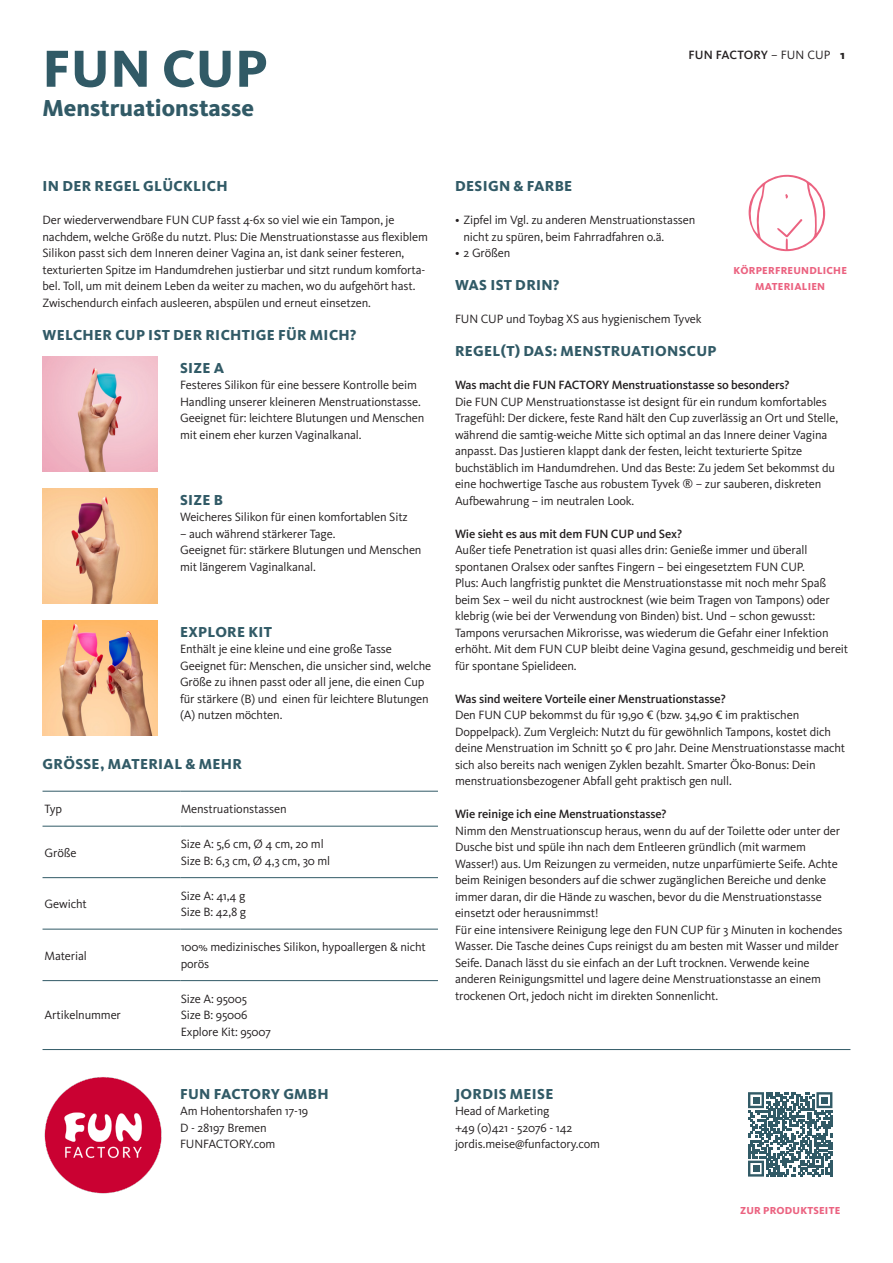
<style>
.page{position:relative;width:893px;height:1263px;background:#fff}
.page>*{position:absolute;margin:0;border:0;box-sizing:border-box;transform-origin:0 0}
.t1{font:800 54px "Kievit Pro";letter-spacing:.01em;color:#315a66}
.t2{font:800 24px "Kievit Pro";color:#315a66}
.t3{font:800 15px "Kievit Pro";letter-spacing:.02em;color:#315a66}
.Copy{font:12.45px/16.5px "Kievit Pro";letter-spacing:-.01em;color:#231f20}
.Aufzählung{font:12.45px/16.5px "Kievit Pro";letter-spacing:-.01em;color:#231f20}
.Tabelle{font:12.45px/16.5px "Kievit Pro";letter-spacing:-.01em;color:#231f20}
.Copy-2{font:500 12.45px "Kievit Pro";letter-spacing:-.01em;color:#231f20}
.Tiny{font:800 10.5px/16.5px "Kievit Pro";letter-spacing:.02em;color:#eb6280;text-align:center}
.s1{font-weight:400}
.s2{font-weight:800}
</style>
<div class="page">
<img style="left:43px;top:356px;width:115px;height:116px">
<img style="left:43px;top:620px;width:115px;height:116px">
<img style="left:43px;top:488px;width:115px;height:116px">
<img style="left:44px;top:1077px;width:118px;height:117px">
<hr style="left:43px;top:1049px;width:807px;height:1px;background:#315a66">
<hr style="left:43px;top:791px;width:138px;height:1px;background:#315a66">
<hr style="left:181px;top:791px;width:257px;height:1px;background:#315a66">
<hr style="left:43px;top:826px;width:138px;height:1px;background:#315a66">
<hr style="left:181px;top:826px;width:257px;height:1px;background:#315a66">
<hr style="left:43px;top:877px;width:138px;height:1px;background:#315a66">
<hr style="left:181px;top:877px;width:257px;height:1px;background:#315a66">
<hr style="left:43px;top:929px;width:138px;height:1px;background:#315a66">
<hr style="left:181px;top:929px;width:257px;height:1px;background:#315a66">
<hr style="left:43px;top:980px;width:138px;height:1px;background:#315a66">
<hr style="left:181px;top:980px;width:257px;height:1px;background:#315a66">
<svg style="left:748px;top:175px;width:78px;height:76px"></svg>
<svg style="left:748px;top:1092px;width:84px;height:84px"></svg>
<div style="left:821px;top:1097px;width:7px;height:6px;background:#315a66"></div>
<div style="left:753px;top:1165px;width:6px;height:7px;background:#315a66"></div>
<h1 class="t1" style="left:43px;top:36px;width:227px">FUN CUP</h1>
<h2 class="t2" style="left:43px;top:93px;width:213px">Menstruationstasse</h2>
<p class="Copy-2" style="left:688px;top:47px;width:158px">FUN FACTORY <span class="s1">– FUN CUP</span> <span class="s2">1</span></p>
<h3 class="t3" style="left:43px;top:177px;width:187px">IN DER REGEL GLÜCKLICH</h3>
<p class="Aufzählung" style="left:43px;top:211px;width:387px">Der wiederverwendbare FUN CUP fasst 4-6x so viel wie ein Tampon, je nachdem, welche Größe du nutzt. Plus: Die Menstruationstasse aus flexiblem Silikon passt sich dem Inneren deiner Vagina an, ist dank seiner festeren, texturierten Spitze im Handumdrehen justierbar und sitzt rundum komforta&shy;bel. Toll, um mit deinem Leben da weiter zu machen, wo du aufgehört hast.<br>Zwischendurch einfach ausleeren, abspülen und erneut einsetzen.</p>
<h3 class="t3" style="left:43px;top:325px;width:315px">WELCHER CUP IST DER RICHTIGE FÜR MICH?</h3>
<h3 class="t3" style="left:180px;top:358px;width:46px">SIZE A</h3>
<p class="Copy" style="left:180px;top:376px;width:242px">Festeres Silikon für eine bessere Kontrolle beim<br>Handling unserer kleineren Menstruationstasse.</p>
<p class="Copy" style="left:180px;top:409px;width:246px">Geeignet für: leichtere Blutungen und Menschen mit einem eher kurzen Vaginalkanal.</p>
<h3 class="t3" style="left:180px;top:490px;width:44px">SIZE B</h3>
<p class="Copy" style="left:180px;top:508px;width:229px">Weicheres Silikon für einen komfortablen Sitz</p>
<p class="Copy" style="left:180px;top:525px;width:157px">– auch während stärkerer Tage.</p>
<p class="Copy" style="left:180px;top:541px;width:243px">Geeignet für: stärkere Blutungen und Menschen mit längerem Vaginalkanal.</p>
<h3 class="t3" style="left:180px;top:622px;width:94px">EXPLORE KIT</h3>
<p class="Copy" style="left:180px;top:640px;width:213px">Enthält je eine kleine und eine große Tasse</p>
<p class="Copy" style="left:180px;top:657px;width:253px">Geeignet für: Menschen, die unsicher sind, welche Größe zu ihnen passt oder all jene, die einen Cup für stärkere (B) und einen für leichtere Blutungen (A) nutzen möchten.</p>
<h3 class="t3" style="left:43px;top:754px;width:201px">GRÖSSE, MATERIAL &amp; MEHR</h3>
<p class="Tabelle" style="left:45px;top:801px;width:19px">Typ</p>
<p class="Tabelle" style="left:181px;top:801px;width:108px">Menstruationstassen</p>
<p class="Tabelle" style="left:45px;top:844px;width:34px">Größe</p>
<p class="Tabelle" style="left:181px;top:836px;width:144px">Size A: 5,6 cm, Ø 4 cm, 20 ml</p>
<p class="Tabelle" style="left:181px;top:852px;width:151px">Size B: 6,3 cm, Ø 4,3 cm, 30 ml</p>
<p class="Tabelle" style="left:45px;top:895px;width:44px">Gewicht</p>
<p class="Tabelle" style="left:181px;top:887px;width:66px">Size A: 41,4 g</p>
<p class="Tabelle" style="left:181px;top:904px;width:67px">Size B: 42,8 g</p>
<p class="Tabelle" style="left:45px;top:947px;width:44px">Material</p>
<p class="Tabelle" style="left:181px;top:939px;width:247px">100% medizinisches Silikon, hypoallergen &amp; nicht porös</p>
<p class="Tabelle" style="left:45px;top:1007px;width:78px">Artikelnummer</p>
<p class="Tabelle" style="left:181px;top:990px;width:68px">Size A: 95005</p>
<p class="Tabelle" style="left:181px;top:1007px;width:68px">Size B: 95006</p>
<p class="Tabelle" style="left:181px;top:1023px;width:92px">Explore Kit: 95007</p>
<h3 class="t3" style="left:180px;top:1084px;width:150px">FUN FACTORY GMBH</h3>
<p class="Copy" style="left:180px;top:1102px;width:130px">Am Hohentorshafen 17-19</p>
<p class="Copy" style="left:180px;top:1119px;width:88px">D - 28197 Bremen</p>
<p class="Copy" style="left:180px;top:1135px;width:97px">FUNFACTORY.com</p>
<h3 class="t3" style="left:455px;top:177px;width:119px">DESIGN &amp; FARBE</h3>
<p class="Copy" style="left:463px;top:211px;width:233px;text-indent:-9px">• Zipfel im Vgl. zu anderen Menstruationstassen nicht zu spüren, beim Fahrradfahren o.ä.</p>
<p class="Copy" style="left:455px;top:244px;width:57px">• 2 Größen</p>
<h3 class="t3" style="left:455px;top:276px;width:106px">WAS IST DRIN?</h3>
<p class="Copy" style="left:455px;top:310px;width:248px">FUN CUP und Toybag XS aus hygienischem Tyvek</p>
<p class="Tiny" style="left:733px;top:262px;width:115px">KÖRPERFREUNDLICHE<br>MATERIALIEN</p>
<h3 class="t3" style="left:455px;top:342px;width:263px">REGEL(T) DAS: MENSTRUATIONSCUP</h3>
<p class="Copy-2" style="left:455px;top:377px;width:336px">Was macht die FUN FACTORY Menstruationstasse so besonders?</p>
<p class="Copy" style="left:455px;top:393px;width:385px">Die FUN CUP Menstruationstasse ist designt für ein rundum komfortables Tragefühl: Der dickere, feste Rand hält den Cup zuverlässig an Ort und Stelle, während die samtig-weiche Mitte sich optimal an das Innere deiner Vagina anpasst. Das Justieren klappt dank der festen, leicht texturierte Spitze buchstäblich im Handumdrehen. Und das Beste: Zu jedem Set bekommst du eine hochwertige Tasche aus robustem Tyvek ® – zur sauberen, diskreten Aufbewahrung – im neutralen Look.</p>
<p class="Copy-2" style="left:455px;top:526px;width:229px">Wie sieht es aus mit dem FUN CUP und Sex?</p>
<p class="Copy" style="left:455px;top:541px;width:354px">Außer tiefe Penetration ist quasi alles drin: Genieße immer und überall spontanen Oralsex oder sanftes Fingern – bei eingesetztem FUN CUP.</p>
<p class="Copy" style="left:455px;top:574px;width:395px">Plus: Auch langfristig punktet die Menstruationstasse mit noch mehr Spaß beim Sex – weil du nicht austrocknest (wie beim Tragen von Tampons) oder klebrig (wie bei der Verwendung von Binden) bist. Und – schon gewusst:<br>Tampons verursachen Mikrorisse, was wiederum die Gefahr einer Infektion erhöht. Mit dem FUN CUP bleibt deine Vagina gesund, geschmeidig und bereit für spontane Spielideen.</p>
<p class="Copy-2" style="left:455px;top:691px;width:272px">Was sind weitere Vorteile einer Menstruationstasse?</p>
<p class="Copy" style="left:455px;top:706px;width:392px">Den FUN CUP bekommst du für 19,90 € (bzw. 34,90 € im praktischen Doppelpack). Zum Vergleich: Nutzt du für gewöhnlich Tampons, kostet dich deine Menstruation im Schnitt 50 € pro Jahr. Deine Menstruationstasse macht sich also bereits nach wenigen Zyklen bezahlt. Smarter Öko-Bonus: Dein menstruationsbezogener Abfall geht praktisch gen null.</p>
<p class="Copy-2" style="left:455px;top:806px;width:213px">Wie reinige ich eine Menstruationstasse?</p>
<p class="Copy" style="left:455px;top:822px;width:387px">Nimm den Menstruationscup heraus, wenn du auf der Toilette oder unter der Dusche bist und spüle ihn nach dem Entleeren gründlich (mit warmem Wasser!) aus. Um Reizungen zu vermeiden, nutze unparfümierte Seife. Achte beim Reinigen besonders auf die schwer zugänglichen Bereiche und denke immer daran, dir die Hände zu waschen, bevor du die Menstruationstasse einsetzt oder herausnimmst!</p>
<p class="Copy" style="left:455px;top:921px;width:389px">Für eine intensivere Reinigung lege den FUN CUP für 3 Minuten in kochendes Wasser. Die Tasche deines Cups reinigst du am besten mit Wasser und milder Seife. Danach lässt du sie einfach an der Luft trocknen. Verwende keine anderen Reinigungsmittel und lagere deine Menstruationstasse an einem trockenen Ort, jedoch nicht im direkten Sonnenlicht.</p>
<h3 class="t3" style="left:455px;top:1084px;width:100px">JORDIS MEISE</h3>
<p class="Copy" style="left:455px;top:1102px;width:96px">Head of Marketing</p>
<p class="Copy" style="left:455px;top:1119px;width:119px">+49 (0)421 - 52076 - 142</p>
<p class="Copy" style="left:455px;top:1135px;width:147px">jordis.meise@funfactory.com</p>
<p class="Tiny" style="left:740px;top:1202px;width:102px">ZUR PRODUKTSEITE</p>
</div>
